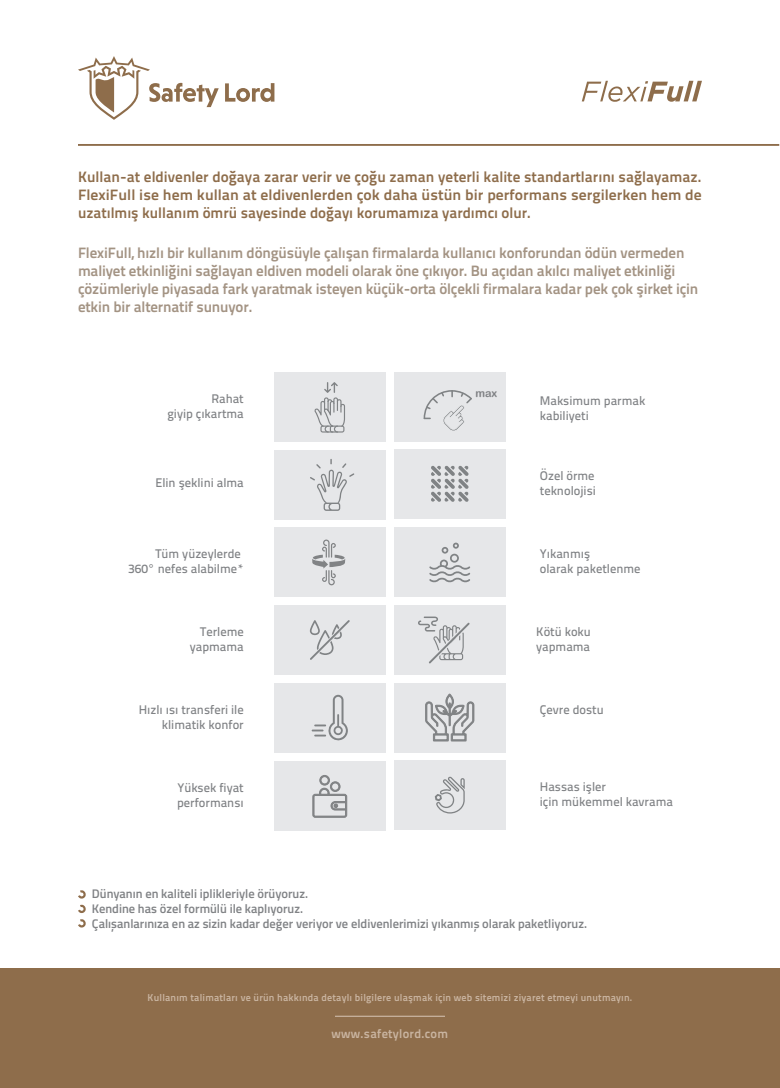
<style>
.page{position:relative;width:780px;height:1088px;background:#fff}
.page>*{position:absolute;margin:0;border:0;box-sizing:border-box;transform-origin:0 0}
.t1{font:15px/18px "Titillium Text 25 L 800 wt";letter-spacing:-.01em;color:#a39383}
.t2{font:15px/18px "Titillium Text 25 L 800 wt";color:#8e6d4b;text-align:justify}
.t3{font:12.5px/15px "Titillium Text 25 L 600 wt";color:#808285}
.t4{font:600 12.5px/15px "Titillium Web";color:#808285}
.t5{font:12.5px "Titillium Text 25 L 800 wt";letter-spacing:.02em;color:#c9b4a0}
.t6{font:11px "Arial Rounded MT Bold";color:#808285}
.t7{font:10px "Titillium Text 25 L 800 wt";letter-spacing:.02em;color:#c9b4a0}
</style>
<div class="page">
<div style="left:394px;top:372px;width:111px;height:70px;background:#e6e7e9"></div>
<div style="left:394px;top:449px;width:111px;height:70px;background:#e6e7e9"></div>
<div style="left:394px;top:528px;width:111px;height:69px;background:#e6e7e9"></div>
<div style="left:394px;top:605px;width:111px;height:70px;background:#e6e7e9"></div>
<div style="left:394px;top:683px;width:111px;height:69px;background:#e6e7e9"></div>
<div style="left:394px;top:760px;width:111px;height:70px;background:#e6e7e9"></div>
<svg style="left:431px;top:466px;width:37px;height:36px"></svg>
<svg style="left:429px;top:543px;width:41px;height:40px"></svg>
<svg style="left:418px;top:616px;width:51px;height:47px"></svg>
<div style="left:274px;top:372px;width:111px;height:70px;background:#e6e7e9"></div>
<div style="left:274px;top:450px;width:111px;height:70px;background:#e6e7e9"></div>
<div style="left:274px;top:528px;width:111px;height:69px;background:#e6e7e9"></div>
<div style="left:274px;top:605px;width:111px;height:70px;background:#e6e7e9"></div>
<div style="left:274px;top:683px;width:111px;height:69px;background:#e6e7e9"></div>
<svg style="left:314px;top:382px;width:31px;height:50px"></svg>
<svg style="left:310px;top:620px;width:40px;height:40px"></svg>
<svg style="left:312px;top:539px;width:34px;height:46px"></svg>
<svg style="left:435px;top:776px;width:29px;height:37px"></svg>
<div style="left:274px;top:761px;width:111px;height:70px;background:#e6e7e9"></div>
<svg style="left:310px;top:459px;width:44px;height:52px"></svg>
<svg style="left:423px;top:390px;width:49px;height:41px"></svg>
<svg style="left:311px;top:695px;width:37px;height:46px"></svg>
<hr style="left:78px;top:144px;width:701px;height:2px;background:#8e6d4b">
<svg style="left:225px;top:83px;width:49px;height:19px"></svg>
<svg style="left:78px;top:56px;width:141px;height:64px"></svg>
<div style="left:0;top:968px;width:780px;height:120px;background:#8e6d4b"></div>
<hr style="left:335px;top:1015px;width:110px;height:2px;background:#c9b4a0">
<svg style="left:78px;top:890px;width:8px;height:23px"></svg>
<svg style="left:78px;top:919px;width:8px;height:9px"></svg>
<svg style="left:581px;top:81px;width:121px;height:21px"></svg>
<svg style="left:425px;top:694px;width:49px;height:59px"></svg>
<svg style="left:312px;top:775px;width:35px;height:43px"></svg>
<p class="t2" style="left:78px;top:167px;width:625px">Kullan-at eldivenler doğaya zarar verir ve çoğu zaman yeterli kalite standartlarını sağlayamaz.<br>FlexiFull ise hem kullan at eldivenlerden çok daha üstün bir performans sergilerken hem de uzatılmış kullanım ömrü sayesinde doğayı korumamıza yardımcı olur.</p>
<p class="t1" style="left:78px;top:243px;width:622px">FlexiFull, hızlı bir kullanım döngüsüyle çalışan firmalarda kullanıcı konforundan ödün vermeden maliyet etkinliğini sağlayan eldiven modeli olarak öne çıkıyor. Bu açıdan akılcı maliyet etkinliği çözümleriyle piyasada fark yaratmak isteyen küçük-orta ölçekli firmalara kadar pek çok şirket için etkin bir alternatif sunuyor.</p>
<p class="t3" style="left:167px;top:391px;width:78px;text-align:right">Rahat<br>giyip çıkartma</p>
<p class="t6" style="left:475px;top:386px;width:23px">max</p>
<p class="t3" style="left:540px;top:392px;width:107px">Maksimum parmak kabiliyeti</p>
<p class="t3" style="left:155px;top:475px;width:90px">Elin şeklini alma</p>
<p class="t3" style="left:540px;top:468px;width:58px">Özel örme teknolojisi</p>
<p class="t3" style="left:128px;top:546px;width:117px;text-align:right">Tüm yüzeylerde<br>360° nefes alabilme*</p>
<p class="t3" style="left:540px;top:546px;width:102px">Yıkanmış<br>olarak paketlenme</p>
<p class="t3" style="left:190px;top:623px;width:55px;text-align:right">Terleme yapmama</p>
<p class="t3" style="left:536px;top:623px;width:56px">Kötü koku yapmama</p>
<p class="t3" style="left:139px;top:701px;width:107px;text-align:right">Hızlı ısı transferi ile klimatik konfor</p>
<p class="t3" style="left:540px;top:701px;width:65px">Çevre dostu</p>
<p class="t3" style="left:177px;top:780px;width:68px">Yüksek fiyat performansı</p>
<p class="t3" style="left:540px;top:778px;width:135px">Hassas işler<br>için mükemmel kavrama</p>
<p class="t4" style="left:92px;top:885px;width:496px">Dünyanın en kaliteli iplikleriyle örüyoruz.<br>Kendine has özel formülü ile kaplıyoruz.<br>Çalıșanlarınıza en az sizin kadar değer veriyor ve eldivenlerimizi yıkanmıș olarak paketliyoruz.</p>
<p class="t7" style="left:148px;top:990px;width:486px">Kullanım talimatları ve ürün hakkında detaylı bilgilere ulaşmak için web sitemizi ziyaret etmeyi unutmayın.</p>
<p class="t5" style="left:331px;top:1024px;width:118px">www.safetylord.com</p>
</div>
